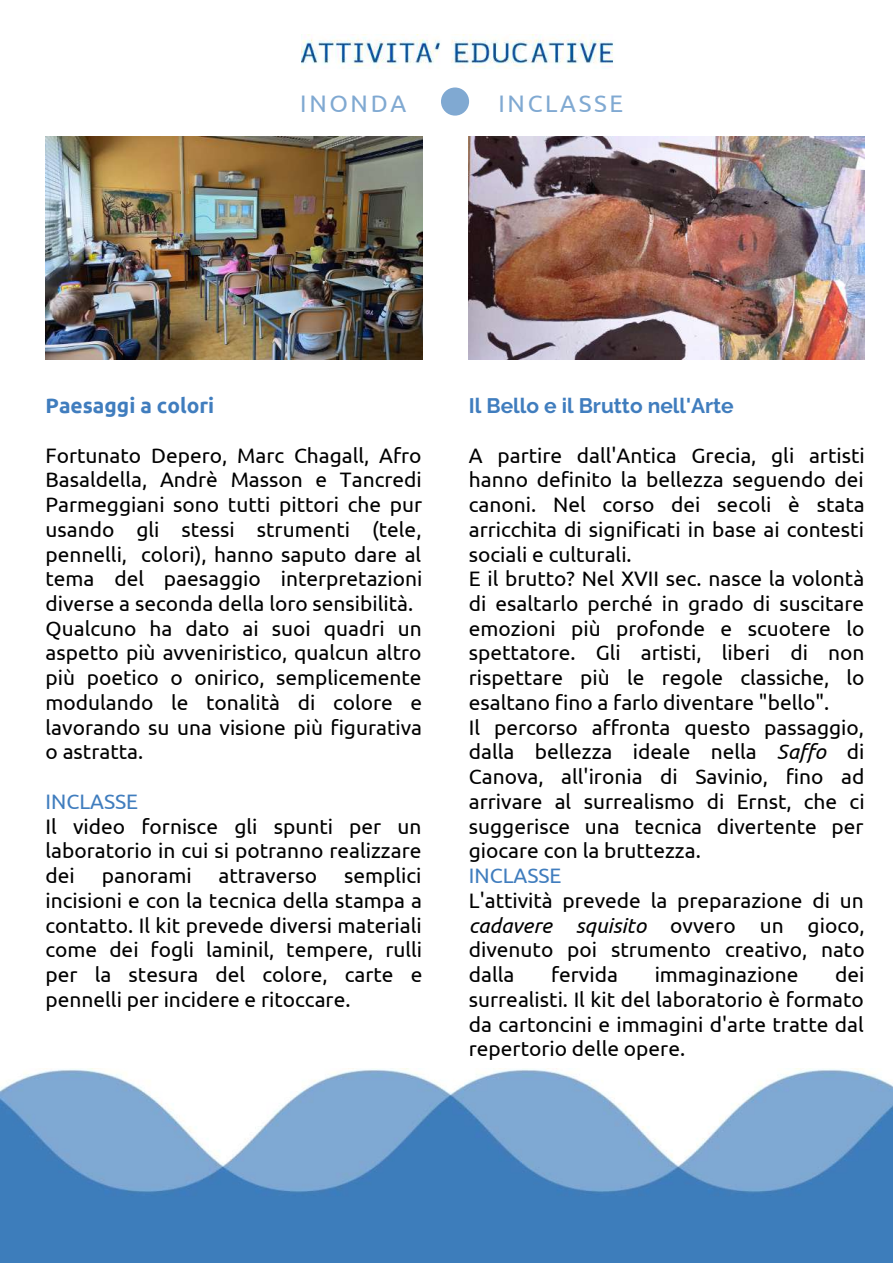
<style>
.page{position:relative;width:893px;height:1264px;background:#fff}
.page>*{position:absolute;margin:0;border:0;box-sizing:border-box;transform-origin:0 0}
.t1{font:23.85px "Ubuntu";letter-spacing:.11em;color:#80a9d2}
.t2{font:20.85px/24.8px "Ubuntu";color:#000;text-align:justify}
.t3{font:700 20.85px "Raleway";color:#407dbe}
.t4{font:20.85px "Ubuntu";color:#407dbe}
.t5{font:700 20.85px "Ubuntu";color:#407dbe}
.s1{font-style:italic}
</style>
<div class="page">
<img style="left:0;top:1068px;width:892px;height:194px">
<img style="left:301px;top:34px;width:313px;height:35px">
<div style="left:441px;top:87px;width:28px;height:29px;background:#80a9d2;border-radius:50%"></div>
<img style="left:469px;top:137px;width:395px;height:222px">
<img style="left:46px;top:137px;width:376px;height:222px">
<p class="t1" style="left:300px;top:89px;width:107px">INONDA</p>
<p class="t1" style="left:498px;top:89px;width:126px">INCLASSE</p>
<p class="t5" style="left:46px;top:393px;width:170px">Paesaggi a colori</p>
<p class="t2" style="left:46px;top:442px;width:378px;text-align:left">Fortunato Depero, Marc Chagall, Afro Basaldella, Andrè Masson e Tancredi Parmeggiani sono tutti pittori che pur usando gli stessi strumenti (tele, pennelli, colori), hanno saputo dare al tema del paesaggio interpretazioni diverse a seconda della loro sensibilità.<br>Qualcuno ha dato ai suoi quadri un aspetto più avveniristico, qualcun altro più poetico o onirico, semplicemente modulando le tonalità di colore e lavorando su una visione più figurativa o astratta.</p>
<p class="t4" style="left:46px;top:789px;width:94px">INCLASSE</p>
<p class="t2" style="left:46px;top:813px;width:377px">Il video fornisce gli spunti per un laboratorio in cui si potranno realizzare dei</p>
<p class="t2" style="left:46px;top:863px;width:378px;text-indent:298px">semplici incisioni e con la tecnica della stampa a contatto. Il kit prevede diversi materiali come dei fogli laminil, tempere, rulli per la stesura del colore, carte e pennelli per incidere e ritoccare.</p>
<p class="t2" style="left:102px;top:863px;width:91px">panorami</p>
<p class="t2" style="left:218px;top:863px;width:100px">attraverso</p>
<p class="t3" style="left:469px;top:393px;width:266px">Il Bello e il Brutto nell'Arte</p>
<p class="t2" style="left:469px;top:442px;width:397px;text-align:left">A partire dall'Antica Grecia, gli artisti hanno definito la bellezza seguendo dei canoni. Nel corso dei secoli è stata arricchita di significati in base ai contesti sociali e culturali.<br>E il brutto? Nel XVII sec. nasce la volontà di esaltarlo perché in grado di suscitare emozioni più profonde e scuotere lo spettatore. Gli artisti, liberi di non rispettare più le regole classiche, lo esaltano fino a farlo diventare "bello".<br>Il percorso affronta questo passaggio, dalla bellezza ideale nella <span class="s1">Saffo</span> di Canova, all'ironia di Savinio, fino ad arrivare al surrealismo di Ernst, che ci suggerisce una tecnica divertente per giocare con la bruttezza.</p>
<p class="t4" style="left:469px;top:863px;width:94px">INCLASSE</p>
<p class="t2" style="left:469px;top:887px;width:397px">L'attività prevede la preparazione di un <span class="s1">cadavere squisito</span> ovvero un gioco, divenuto poi strumento creativo, nato dalla</p>
<p class="t2" style="left:469px;top:962px;width:397px;text-indent:366px">dei surrealisti. Il kit del laboratorio è formato da cartoncini e immagini d'arte tratte dal repertorio delle opere.</p>
<p class="t2" style="left:551px;top:962px;width:68px">fervida</p>
<p class="t2" style="left:654px;top:962px;width:145px">immaginazione</p>
</div>
